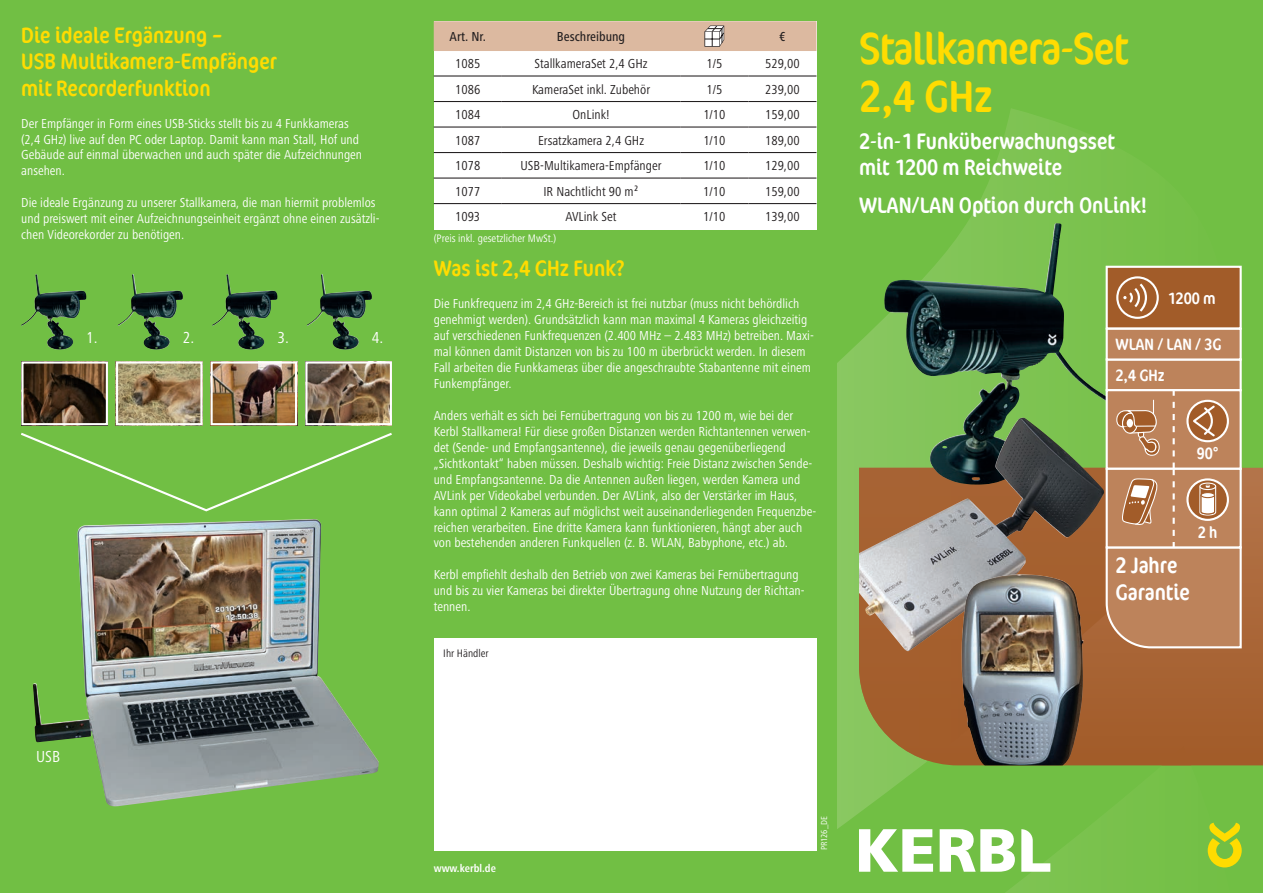
<style>
.page{position:relative;width:1263px;height:893px;background:#71bf44}
.page>*{position:absolute;margin:0;border:0;box-sizing:border-box;transform-origin:0 0}
.t1{font:condensed 45px/47.8px "Cocon Offc Pro";letter-spacing:-.02em;color:#ffdc01}
.t2{font:condensed 22.5px/26.5px "Cocon Offc Pro";color:#fff}
.t3{font:condensed 22.5px/26.5px "Cocon Offc Pro";color:#ffdc01}
.t4{font:condensed 16.5px "Cocon Offc Pro";color:#fff}
.t5{font:condensed 16.5px "Frutiger Next LTW1 G";color:#fff}
.t6{font:condensed 13.5px/15.9px "Frutiger Next LTW1 G";color:#fff}
.t7{font:condensed 13.5px "Frutiger Next LTW1 G";color:#231f20}
.t8{font:500 condensed 13.5px "Frutiger Next LTW1 G";color:#231f20}
.t9{font:condensed 11.25px "Frutiger Next LTW1 G";color:#fff}
.t10{font:700 condensed 11.25px "Frutiger Next LTW1 G";color:#fff}
.t11{font:condensed 11.25px "Frutiger Next LTW1 G";color:#231f20}
.t12{font:condensed 9px "Frutiger Next LTW1 G";color:#fff}
</style>
<div class="page">
<div style="left:434px;top:638px;width:382px;height:212px;background:#fff"></div>
<svg style="left:838px;top:109px;width:411px;height:784px"></svg>
<svg style="left:1208px;top:823px;width:34px;height:44px"></svg>
<svg style="left:859px;top:829px;width:74px;height:43px"></svg>
<svg style="left:940px;top:829px;width:75px;height:43px"></svg>
<svg style="left:1021px;top:829px;width:29px;height:43px"></svg>
<svg style="left:1249px;top:468px;width:14px;height:297px"></svg>
<svg style="left:859px;top:468px;width:390px;height:297px"></svg>
<img style="left:884px;top:223px;width:173px;height:166px">
<img style="left:859px;top:418px;width:164px;height:194px">
<div style="left:1106px;top:266px;width:136px;height:64px;background:#a25c29;border:2px solid #fff"></div>
<svg style="left:1117px;top:277px;width:41px;height:41px"></svg>
<div style="left:1116px;top:276px;width:43px;height:43px;border:2px solid #fff;border-radius:50%"></div>
<svg style="left:1123px;top:284px;width:24px;height:28px"></svg>
<div style="left:1106px;top:358px;width:136px;height:33px;background:#bd835b;border:2px solid #fff"></div>
<div style="left:1106px;top:328px;width:136px;height:33px;background:#bd835b;border:2px solid #fff"></div>
<img style="left:962px;top:574px;width:121px;height:191px">
<svg style="left:1104px;top:390px;width:139px;height:259px"></svg>
<img style="left:21px;top:274px;width:52px;height:76px">
<img style="left:118px;top:274px;width:52px;height:76px">
<img style="left:212px;top:274px;width:52px;height:76px">
<img style="left:307px;top:274px;width:52px;height:76px">
<img style="left:33px;top:519px;width:346px;height:287px">
<img style="left:24px;top:364px;width:81px;height:58px">
<div style="left:21px;top:361px;width:87px;height:64px;border:2px solid #fff"></div>
<img style="left:119px;top:364px;width:81px;height:58px">
<div style="left:116px;top:361px;width:87px;height:64px;border:2px solid #fff"></div>
<img style="left:308px;top:364px;width:81px;height:58px">
<div style="left:305px;top:361px;width:87px;height:64px;border:2px solid #fff"></div>
<img style="left:214px;top:364px;width:80px;height:58px">
<div style="left:211px;top:361px;width:86px;height:64px;border:2px solid #fff"></div>
<svg style="left:21px;top:432px;width:371px;height:80px"></svg>
<div style="left:434px;top:21px;width:382px;height:209px;background:#fff"></div>
<hr style="left:434px;top:75px;width:68px;height:2px;background:#231f20">
<hr style="left:502px;top:75px;width:178px;height:2px;background:#231f20">
<hr style="left:680px;top:75px;width:68px;height:2px;background:#231f20">
<hr style="left:748px;top:75px;width:68px;height:2px;background:#231f20">
<hr style="left:434px;top:101px;width:68px;height:1px;background:#231f20">
<hr style="left:502px;top:101px;width:178px;height:1px;background:#231f20">
<hr style="left:680px;top:101px;width:68px;height:1px;background:#231f20">
<hr style="left:748px;top:101px;width:68px;height:1px;background:#231f20">
<hr style="left:434px;top:126px;width:68px;height:2px;background:#231f20">
<hr style="left:502px;top:126px;width:178px;height:2px;background:#231f20">
<hr style="left:680px;top:126px;width:68px;height:2px;background:#231f20">
<hr style="left:748px;top:126px;width:68px;height:2px;background:#231f20">
<hr style="left:434px;top:152px;width:68px;height:1px;background:#231f20">
<hr style="left:502px;top:152px;width:178px;height:1px;background:#231f20">
<hr style="left:680px;top:152px;width:68px;height:1px;background:#231f20">
<hr style="left:748px;top:152px;width:68px;height:1px;background:#231f20">
<hr style="left:434px;top:178px;width:68px;height:1px;background:#231f20">
<hr style="left:502px;top:178px;width:178px;height:1px;background:#231f20">
<hr style="left:680px;top:178px;width:68px;height:1px;background:#231f20">
<hr style="left:748px;top:178px;width:68px;height:1px;background:#231f20">
<hr style="left:434px;top:203px;width:68px;height:1px;background:#231f20">
<hr style="left:502px;top:203px;width:178px;height:1px;background:#231f20">
<hr style="left:680px;top:203px;width:68px;height:1px;background:#231f20">
<hr style="left:748px;top:203px;width:68px;height:1px;background:#231f20">
<svg style="left:434px;top:21px;width:382px;height:30px"></svg>
<h2 class="t3" style="left:21px;top:21px;width:257px">Die ideale Ergänzung –<br>USB Multikamera-Empfänger mit Recorderfunktion</h2>
<p class="t6" style="left:21px;top:115px;width:342px">Der Empfänger in Form eines USB-Sticks stellt bis zu 4 Funkkameras (2,4 GHz) live auf den PC oder Laptop. Damit kann man Stall, Hof und Gebäude auf einmal überwachen und auch später die Aufzeichnungen ansehen.</p>
<p class="t6" style="left:21px;top:195px;width:360px">Die ideale Ergänzung zu unserer Stallkamera, die man hiermit problemlos und preiswert mit einer Aufzeichnungseinheit ergänzt ohne einen zusätzli&shy;chen Videorekorder zu benötigen.</p>
<p class="t5" style="left:86px;top:328px;width:13px">1.</p>
<p class="t5" style="left:183px;top:328px;width:13px">2.</p>
<p class="t5" style="left:277px;top:328px;width:13px">3.</p>
<p class="t5" style="left:372px;top:328px;width:13px">4.</p>
<p class="t5" style="left:36px;top:747px;width:26px">USB</p>
<p class="t8" style="left:450px;top:29px;width:38px">Art. Nr.</p>
<p class="t8" style="left:557px;top:29px;width:70px">Beschreibung</p>
<p class="t8" style="left:779px;top:29px;width:8px">€</p>
<p class="t7" style="left:455px;top:56px;width:27px">1085</p>
<p class="t7" style="left:535px;top:56px;width:115px">StallkameraSet 2,4 GHz</p>
<p class="t7" style="left:706px;top:56px;width:17px">1/5</p>
<p class="t7" style="left:765px;top:56px;width:36px">529,00</p>
<p class="t7" style="left:455px;top:81px;width:27px">1086</p>
<p class="t7" style="left:532px;top:81px;width:120px">KameraSet inkl. Zubehör</p>
<p class="t7" style="left:706px;top:81px;width:17px">1/5</p>
<p class="t7" style="left:765px;top:81px;width:36px">239,00</p>
<p class="t7" style="left:455px;top:107px;width:27px">1084</p>
<p class="t7" style="left:572px;top:107px;width:39px">OnLink!</p>
<p class="t7" style="left:703px;top:107px;width:24px">1/10</p>
<p class="t7" style="left:765px;top:107px;width:36px">159,00</p>
<p class="t7" style="left:455px;top:132px;width:27px">1087</p>
<p class="t7" style="left:538px;top:132px;width:107px">Ersatzkamera 2,4 GHz</p>
<p class="t7" style="left:703px;top:132px;width:24px">1/10</p>
<p class="t7" style="left:765px;top:132px;width:36px">189,00</p>
<p class="t7" style="left:455px;top:158px;width:27px">1078</p>
<p class="t7" style="left:520px;top:158px;width:143px">USB-Multikamera-Empfänger</p>
<p class="t7" style="left:703px;top:158px;width:24px">1/10</p>
<p class="t7" style="left:765px;top:158px;width:36px">129,00</p>
<p class="t7" style="left:455px;top:183px;width:27px">1077</p>
<p class="t7" style="left:543px;top:183px;width:97px">IR Nachtlicht 90 m²</p>
<p class="t7" style="left:703px;top:183px;width:24px">1/10</p>
<p class="t7" style="left:765px;top:183px;width:36px">159,00</p>
<p class="t7" style="left:455px;top:209px;width:27px">1093</p>
<p class="t7" style="left:566px;top:209px;width:52px">AVLink Set</p>
<p class="t7" style="left:703px;top:209px;width:24px">1/10</p>
<p class="t7" style="left:765px;top:209px;width:36px">139,00</p>
<p class="t9" style="left:434px;top:232px;width:124px">(Preis inkl. gesetzlicher MwSt.)</p>
<h2 class="t3" style="left:434px;top:255px;width:193px">Was ist 2,4 GHz Funk?</h2>
<p class="t6" style="left:434px;top:296px;width:382px">Die Funkfrequenz im 2,4 GHz-Bereich ist frei nutzbar (muss nicht behördlich genehmigt werden). Grundsätzlich kann man maximal 4 Kameras gleichzeitig auf verschiedenen Funkfrequenzen (2.400 MHz – 2.483 MHz) betreiben. Maxi&shy;mal können damit Distanzen von bis zu 100 m überbrückt werden. In diesem Fall arbeiten die Funkkameras über die angeschraubte Stabantenne mit einem Funkempfänger.</p>
<p class="t6" style="left:434px;top:407px;width:384px">Anders verhält es sich bei Fernübertragung von bis zu 1200 m, wie bei der Kerbl Stallkamera! Für diese großen Distanzen werden Richtantennen verwen&shy;det (Sende- und Empfangsantenne), die jeweils genau gegenüberliegend „Sichtkontakt“ haben müssen. Deshalb wichtig: Freie Distanz zwischen Sende&shy;und Empfangsantenne. Da die Antennen außen liegen, werden Kamera und AVLink per Videokabel verbunden. Der AVLink, also der Verstärker im Haus, kann optimal 2 Kameras auf möglichst weit auseinanderliegenden Frequenzbe&shy;reichen verarbeiten. Eine dritte Kamera kann funktionieren, hängt aber auch von bestehenden anderen Funkquellen (z. B. WLAN, Babyphone, etc.) ab.</p>
<p class="t6" style="left:434px;top:567px;width:372px">Kerbl empfiehlt deshalb den Betrieb von zwei Kameras bei Fernübertragung und bis zu vier Kameras bei direkter Übertragung ohne Nutzung der Richtan&shy;tennen.</p>
<p class="t11" style="left:443px;top:646px;width:47px">Ihr Händler</p>
<h1 class="t1" style="left:859px;top:23px;width:271px">Stallkamera-Set<br>2,4 GHz</h1>
<h2 class="t2" style="left:859px;top:127px;width:257px">2-in-1 Funküberwachungsset mit 1200 m Reichweite</h2>
<h2 class="t2" style="left:859px;top:191px;width:289px">WLAN/LAN Option durch OnLink!</h2>
<p class="t4" style="left:1167px;top:287px;width:50px">1200 m</p>
<p class="t4" style="left:1115px;top:333px;width:108px">WLAN / LAN / 3G</p>
<p class="t4" style="left:1115px;top:364px;width:51px">2,4 GHz</p>
<p class="t4" style="left:1197px;top:442px;width:23px">90°</p>
<h2 class="t2" style="left:1115px;top:552px;width:76px">2 Jahre<br>Garantie</h2>
<p class="t4" style="left:1198px;top:521px;width:21px">2 h</p>
<p class="t10" style="left:434px;top:861px;width:64px">www.kerbl.de</p>
<p class="t12" style="left:819px;top:850px;width:36px;rotate:-90deg">PR126_DE</p>
</div>
